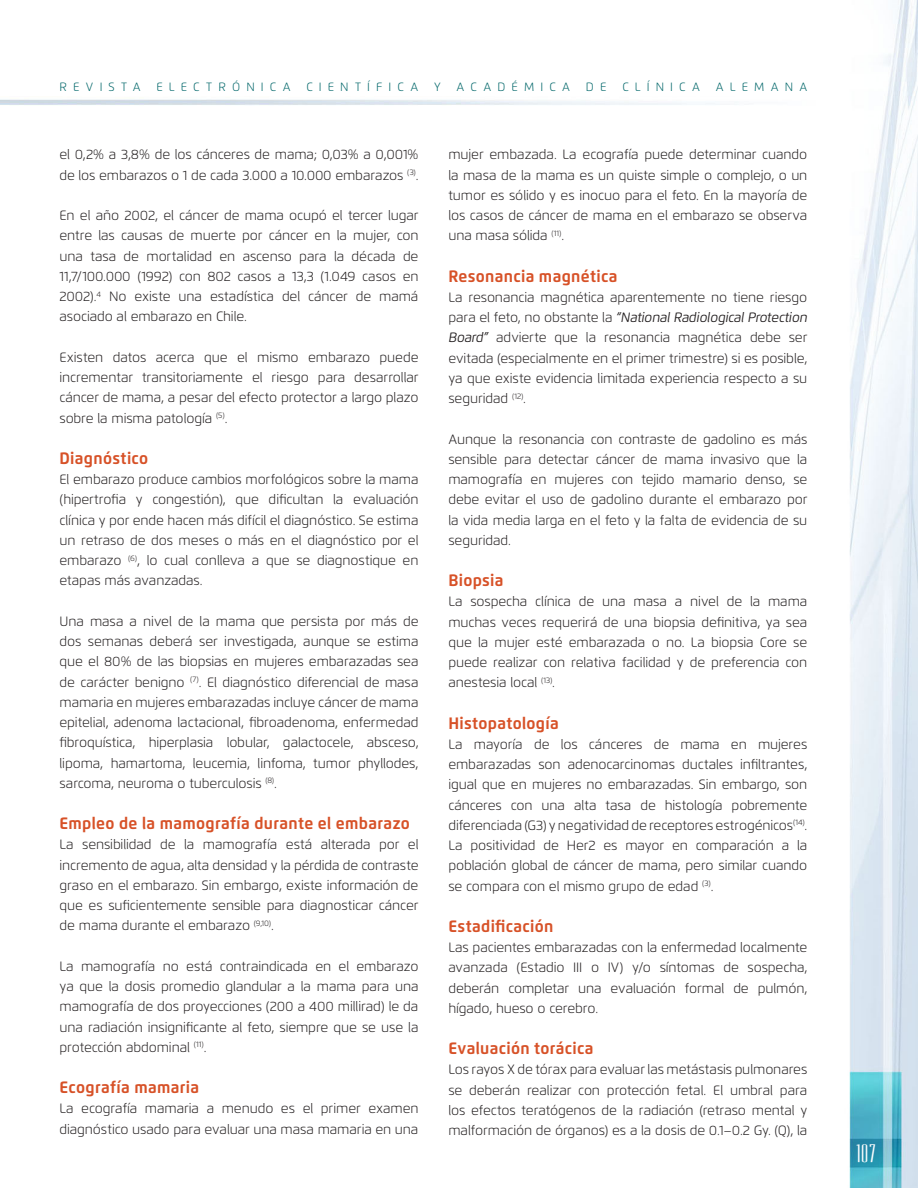
<style>
.page{position:relative;width:918px;height:1188px;background:#fff}
.page>*{position:absolute;margin:0;border:0;box-sizing:border-box;transform-origin:0 0}
.t1{font:21px "Ultra Condensed Sans Serif";color:#fff}
.SUBTITULO_FLEXO{font:700 16.5px "Flexo";letter-spacing:.02em;color:#d75127;scale:.95 1}
.TEXTO_GENERAL_FLEXO{font:300 13.5px/20.2px "Flexo";letter-spacing:-.01em;color:#231f20;text-align:justify}
.t2{font:300 12px "Flexo";letter-spacing:.51em;color:#006669}
.s1{font-weight:400;font-style:italic}
</style>
<div class="page">
<img style="left:0;top:0;width:918px;height:1188px">
<p class="t2" style="left:60px;top:80px;width:83px">REVISTA</p>
<p class="t2" style="left:156px;top:80px;width:136px">ELECTRÓNICA</p>
<p class="t2" style="left:307px;top:80px;width:113px">CIENTÍFICA</p>
<p class="t2" style="left:434px;top:80px;width:8px">Y</p>
<p class="t2" style="left:457px;top:80px;width:115px">ACADÉMICA</p>
<p class="t2" style="left:586px;top:80px;width:22px">D E</p>
<p class="t2" style="left:622px;top:80px;width:79px">CLÍNICA</p>
<p class="t2" style="left:716px;top:80px;width:93px">ALEMANA</p>
<p class="TEXTO_GENERAL_FLEXO" style="left:60px;top:145px;width:361px">el 0,2% a 3,8% de los cánceres de mama; 0,03% a 0,001% de los embarazos o 1 de cada 3.000 a 10.000 embarazos <sup>(3)</sup>.</p>
<p class="TEXTO_GENERAL_FLEXO" style="left:60px;top:205px;width:361px">En el año 2002, el cáncer de mama ocupó el tercer lugar entre las causas de muerte por cáncer en la mujer, con una tasa de mortalidad en ascenso para la década de 11,7/100.000 (1992) con 802 casos a 13,3 (1.049 casos en 2002).<sup>4</sup> No existe una estadística del cáncer de mamá asociado al embarazo en Chile.</p>
<p class="TEXTO_GENERAL_FLEXO" style="left:60px;top:347px;width:361px">Existen datos acerca que el mismo embarazo puede incrementar transitoriamente el riesgo para desarrollar cáncer de mama, a pesar del efecto protector a largo plazo sobre la misma patología <sup>(5)</sup>.</p>
<p class="SUBTITULO_FLEXO" style="left:60px;top:448px;width:95px">Diagnóstico</p>
<p class="TEXTO_GENERAL_FLEXO" style="left:60px;top:469px;width:361px">El embarazo produce cambios morfológicos sobre la mama (hipertrofia y congestión), que dificultan la evaluación clínica y por ende hacen más difícil el diagnóstico. Se estima un retraso de dos meses o más en el diagnóstico por el embarazo <sup>(6)</sup>, lo cual conlleva a que se diagnostique en etapas más avanzadas.</p>
<p class="TEXTO_GENERAL_FLEXO" style="left:60px;top:611px;width:361px">Una masa a nivel de la mama que persista por más de dos semanas deberá ser investigada, aunque se estima que el 80% de las biopsias en mujeres embarazadas sea de carácter benigno <sup>(7)</sup>. El diagnóstico diferencial de masa mamaria en mujeres embarazadas incluye cáncer de mama epitelial, adenoma lactacional, fibroadenoma, enfermedad fibroquística, hiperplasia lobular, galactocele, absceso, lipoma, hamartoma, leucemia, linfoma, tumor phyllodes, sarcoma, neuroma o tuberculosis <sup>(8)</sup>.</p>
<p class="SUBTITULO_FLEXO" style="left:60px;top:813px;width:370px">Empleo de la mamografía durante el embarazo</p>
<p class="TEXTO_GENERAL_FLEXO" style="left:60px;top:835px;width:361px">La sensibilidad de la mamografía está alterada por el incremento de agua, alta densidad y la pérdida de contraste graso en el embarazo. Sin embargo, existe información de que es suficientemente sensible para diagnosticar cáncer de mama durante el embarazo <sup>(9,10)</sup>.</p>
<p class="TEXTO_GENERAL_FLEXO" style="left:60px;top:956px;width:361px">La mamografía no está contraindicada en el embarazo ya que la dosis promedio glandular a la mama para una mamografía de dos proyecciones (200 a 400 millirad) le da una radiación insignificante al feto, siempre que se use la protección abdominal <sup>(11)</sup>.</p>
<p class="SUBTITULO_FLEXO" style="left:60px;top:1077px;width:148px">Ecografía mamaria</p>
<p class="TEXTO_GENERAL_FLEXO" style="left:60px;top:1099px;width:361px">La ecografía mamaria a menudo es el primer examen diagnóstico usado para evaluar una masa mamaria en una</p>
<p class="TEXTO_GENERAL_FLEXO" style="left:448px;top:145px;width:361px">mujer embazada. La ecografía puede determinar cuando la masa de la mama es un quiste simple o complejo, o un tumor es sólido y es inocuo para el feto. En la mayoría de los casos de cáncer de mama en el embarazo se observa una masa sólida <sup>(11)</sup>.</p>
<p class="SUBTITULO_FLEXO" style="left:448px;top:266px;width:180px">Resonancia magnética</p>
<p class="TEXTO_GENERAL_FLEXO" style="left:448px;top:287px;width:361px">La resonancia magnética aparentemente no tiene riesgo para el feto, no obstante la <span class="s1">“National Radiological Protection Board”</span> advierte que la resonancia magnética debe ser evitada (especialmente en el primer trimestre) si es posible, ya que existe evidencia limitada experiencia respecto a su seguridad <sup>(12)</sup>.</p>
<p class="TEXTO_GENERAL_FLEXO" style="left:448px;top:429px;width:361px">Aunque la resonancia con contraste de gadolino es más sensible para detectar cáncer de mama invasivo que la mamografía en mujeres con tejido mamario denso, se debe evitar el uso de gadolino durante el embarazo por la vida media larga en el feto y la falta de evidencia de su seguridad.</p>
<p class="SUBTITULO_FLEXO" style="left:448px;top:570px;width:60px">Biopsia</p>
<p class="TEXTO_GENERAL_FLEXO" style="left:448px;top:592px;width:361px">La sospecha clínica de una masa a nivel de la mama muchas veces requerirá de una biopsia definitiva, ya sea que la mujer esté embarazada o no. La biopsia Core se puede realizar con relativa facilidad y de preferencia con anestesia local <sup>(13)</sup>.</p>
<p class="SUBTITULO_FLEXO" style="left:448px;top:713px;width:118px">Histopatología</p>
<p class="TEXTO_GENERAL_FLEXO" style="left:448px;top:734px;width:361px">La mayoría de los cánceres de mama en mujeres embarazadas son adenocarcinomas ductales infiltrantes, igual que en mujeres no embarazadas. Sin embargo, son cánceres con una alta tasa de histología pobremente diferenciada (G3) y negatividad de receptores estrogénicos<sup>(14)</sup>.<br>La positividad de Her2 es mayor en comparación a la población global de cáncer de mama, pero similar cuando se compara con el mismo grupo de edad <sup>(3)</sup>.</p>
<p class="SUBTITULO_FLEXO" style="left:448px;top:916px;width:112px">Estadificación</p>
<p class="TEXTO_GENERAL_FLEXO" style="left:448px;top:937px;width:361px">Las pacientes embarazadas con la enfermedad localmente avanzada (Estadio III o IV) y/o síntomas de sospecha, deberán completar una evaluación formal de pulmón, hígado, hueso o cerebro.</p>
<p class="SUBTITULO_FLEXO" style="left:448px;top:1038px;width:154px">Evaluación torácica</p>
<p class="TEXTO_GENERAL_FLEXO" style="left:448px;top:1060px;width:361px">Los rayos X de tórax para evaluar las metástasis pulmonares se deberán realizar con protección fetal. El umbral para los efectos teratógenos de la radiación (retraso mental y malformación de órganos) es a la dosis de 0.1–0.2 Gy. (Q), la</p>
<h1 class="t1" style="left:855px;top:1140px;width:22px">107</h1>
</div>
